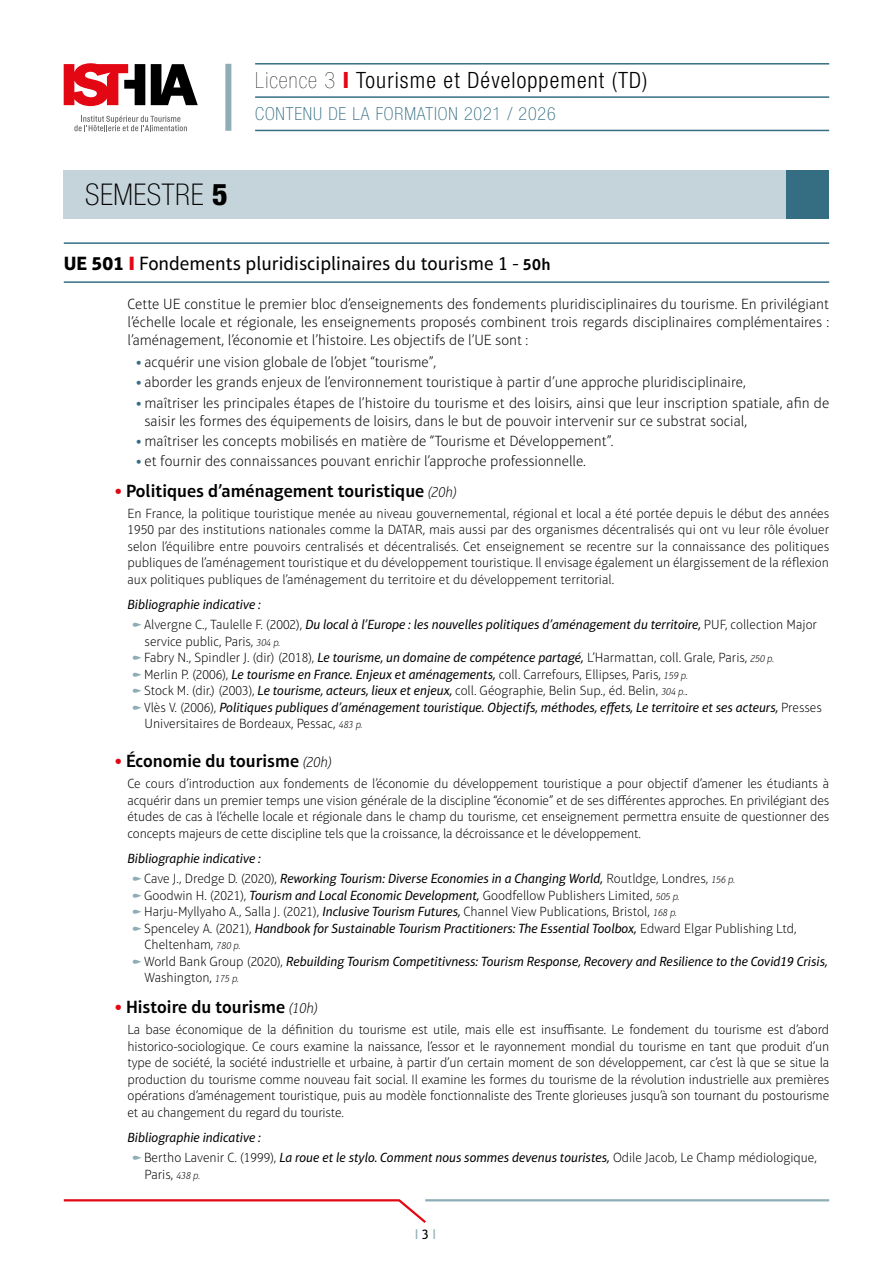
<style>
.page{position:relative;width:893px;height:1263px;background:#fff}
.page>*{position:absolute;margin:0;border:0;box-sizing:border-box;transform-origin:0 0}
.t1{font:100 condensed 30px "Helvetica Neue LT Pro";letter-spacing:.02em;color:#000}
.t2{font:300 condensed 22.5px "Helvetica Neue LT Pro";letter-spacing:.05em;color:#000}
.t3{font:19.5px "Aptifer Sans LT Pro";color:#000}
.t4{font:600 18px "Aptifer Sans LT Pro";color:#000}
.t5{font:100 condensed 18px "Helvetica Neue LT Pro";letter-spacing:.05em;color:#356e83}
.t6{font:100 15px/18px "Aptifer Sans LT Pro";color:#000;text-align:justify}
.t7{font:14.25px "Aptifer Sans LT Pro";color:#8eadb7}
.t8{font:100 13.5px/16.5px "Aptifer Sans LT Pro";color:#000;text-align:justify}
.t9{font:italic 13.5px/16.5px "Aptifer Sans LT Pro";color:#000}
.s1{font-weight:800}
.s2{font-weight:200}
.s3{font-weight:800;color:#e30613}
.s4{font-weight:700}
.s5{font-weight:900;color:#e30613}
.s6{font-weight:600;font-size:16.5px}
.s7{font-weight:900;font-size:13.5px;color:#356e83}
.s8{font-weight:100;font-style:italic;font-size:15px}
.s9{font-weight:100;font-style:normal}
.s10{font-style:italic;font-size:10.5px}
.s11{font-weight:400;font-style:italic}
.s12{font-weight:100;font-size:10.5px}
.s13{color:#000}
</style>
<div class="page">
<div style="left:64px;top:170px;width:765px;height:49px;background:#c5d4da"></div>
<div style="left:787px;top:170px;width:42px;height:49px;background:#356e83"></div>
<svg style="left:63px;top:1199px;width:365px;height:24px"></svg>
<hr style="left:425px;top:1199px;width:404px;height:2px;background:#8eadb7">
<svg style="left:74px;top:116px;width:113px;height:15px"></svg>
<svg style="left:151px;top:64px;width:47px;height:41px"></svg>
<svg style="left:64px;top:63px;width:81px;height:43px"></svg>
<hr style="left:255px;top:63px;width:574px;height:2px;background:#356e83">
<hr style="left:64px;top:242px;width:765px;height:2px;background:#356e83">
<hr style="left:64px;top:281px;width:765px;height:2px;background:#356e83">
<hr style="left:255px;top:96px;width:574px;height:2px;background:#356e83">
<hr style="left:255px;top:130px;width:574px;height:1px;background:#356e83">
<div style="left:225px;top:64px;width:6px;height:67px;background:#8eadb7"></div>
<h1 class="t1" style="left:85px;top:178px;width:144px">SEMESTRE <span class="s1">5</span></h1>
<h2 class="t2" style="left:255px;top:67px;width:394px"><span class="s2">Licence 3</span> <span class="s3">I</span> Tourisme et Développement (TD)</h2>
<h3 class="t5" style="left:255px;top:104px;width:302px">CONTENU DE LA FORMATION 2021 / 2026</h3>
<h3 class="t3" style="left:64px;top:252px;width:488px"><span class="s4">UE 501</span> <span class="s5">I</span> Fondements pluridisciplinaires du tourisme 1 - <span class="s6">50h</span></h3>
<p class="t6" style="left:128px;top:295px;width:703px">Cette UE constitue le premier bloc d’enseignements des fondements pluridisciplinaires du tourisme. En privilégiant l’échelle locale et régionale, les enseignements proposés combinent trois regards disciplinaires complémentaires : l’aménagement, l’économie et l’histoire. Les objectifs de l’UE sont :</p>
<p class="t6" style="left:136px;top:353px;width:302px"><span class="s7">•</span> acquérir une vision globale de l’objet “tourisme”,</p>
<p class="t6" style="left:136px;top:373px;width:611px"><span class="s7">•</span> aborder les grands enjeux de l’environnement touristique à partir d’une approche pluridisciplinaire,</p>
<p class="t6" style="left:145px;top:394px;width:686px;text-indent:-9px"><span class="s7">•</span> maîtriser les principales étapes de l’histoire du tourisme et des loisirs, ainsi que leur inscription spatiale, afin de saisir les formes des équipements de loisirs, dans le but de pouvoir intervenir sur ce substrat social,</p>
<p class="t6" style="left:136px;top:432px;width:479px"><span class="s7">•</span> maîtriser les concepts mobilisés en matière de “Tourisme et Développement”.</p>
<p class="t6" style="left:136px;top:452px;width:451px"><span class="s7">•</span> et fournir des connaissances pouvant enrichir l’approche professionnelle.</p>
<h3 class="t4" style="left:115px;top:480px;width:344px"><span class="s5">•</span> Politiques d’aménagement touristique <span class="s8">(20h)</span></h3>
<p class="t8" style="left:128px;top:505px;width:703px">En France, la politique touristique menée au niveau gouvernemental, régional et local a été portée depuis le début des années 1950 par des institutions nationales comme la DATAR, mais aussi par des organismes décentralisés qui ont vu leur rôle évoluer selon l’équilibre entre pouvoirs centralisés et décentralisés. Cet enseignement se recentre sur la connaissance des politiques publiques de l’aménagement touristique et du développement touristique. Il envisage également un élargissement de la réflexion aux politiques publiques de l’aménagement du territoire et du développement territorial.</p>
<p class="t9" style="left:144px;top:594px;width:674px;line-height:20.7px;text-indent:-17px">Bibliographie indicative :<br><span class="s9">Alvergne C., Taulelle F. (2002),</span> Du local à l’Europe : les nouvelles politiques d’aménagement du territoire, <span class="s9">PUF, collection Major</span></p>
<p class="t8" style="left:144px;top:633px;width:679px;text-align:left">service public, Paris, <span class="s10">304 p.<br></span>Fabry N., Spindler J. (dir) (2018), <span class="s11">Le tourisme, un domaine de compétence partagé,</span> L’Harmattan, coll. Grale, Paris, <span class="s10">250 p.<br></span>Merlin P. (2006), <span class="s11">Le tourisme en France. Enjeux et aménagements,</span> coll. Carrefours, Ellipses, Paris, <span class="s10">159 p.<br></span>Stock M. (dir.) (2003), <span class="s11">Le tourisme, acteurs, lieux et enjeux,</span> coll. Géographie, Belin Sup., éd. Belin, <span class="s10">304 p.</span>.<br>Vlès V. (2006), <span class="s11">Politiques publiques d’aménagement touristique. Objectifs, méthodes, effets, Le territoire et ses acteurs,</span> Presses Universitaires de Bordeaux, Pessac, <span class="s10">483 p.</span></p>
<h3 class="t4" style="left:115px;top:751px;width:219px"><span class="s5">•</span> Économie du tourisme <span class="s8">(20h)</span></h3>
<p class="t8" style="left:128px;top:775px;width:703px">Ce cours d’introduction aux fondements de l’économie du développement touristique a pour objectif d’amener les étudiants à acquérir dans un premier temps une vision générale de la discipline “économie” et de ses différentes approches. En privilégiant des études de cas à l’échelle locale et régionale dans le champ du tourisme, cet enseignement permettra ensuite de questionner des concepts majeurs de cette discipline tels que la croissance, la décroissance et le développement.</p>
<p class="t9" style="left:144px;top:848px;width:593px;line-height:20.7px;text-indent:-17px">Bibliographie indicative :<br><span class="s9">Cave J., Dredge D. (2020),</span> Reworking Tourism: Diverse Economies in a Changing World, <span class="s9">Routldge, Londres,</span> <span class="s12">156 p.</span></p>
<p class="t9" style="left:144px;top:887px;width:685px"><span class="s9">Goodwin H. (2021),</span> Tourism and Local Economic Development, <span class="s9">Goodfellow Publishers Limited,</span> <span class="s12">505 p.<br></span><span class="s9">Harju-Myllyaho A., Salla J. (2021),</span> Inclusive Tourism Futures, <span class="s9">Channel View Publications, Bristol,</span> <span class="s12">168 p.<br></span><span class="s9">Spenceley A. (2021),</span> Handbook for Sustainable Tourism Practitioners: The Essential Toolbox, <span class="s9">Edward Elgar Publishing Ltd, Cheltenham,</span> <span class="s12">780 p.<br></span><span class="s9">World Bank Group (2020),</span> Rebuilding Tourism Competitivness: Tourism Response, Recovery and Resilience to the Covid19 Crisis, <span class="s9">Washington,</span> <span class="s12">175 p.</span></p>
<h3 class="t4" style="left:115px;top:997px;width:205px"><span class="s5">•</span> Histoire du tourisme <span class="s8">(10h)</span></h3>
<p class="t8" style="left:128px;top:1021px;width:703px">La base économique de la définition du tourisme est utile, mais elle est insuffisante. Le fondement du tourisme est d’abord historico-sociologique. Ce cours examine la naissance, l’essor et le rayonnement mondial du tourisme en tant que produit d’un type de société, la société industrielle et urbaine, à partir d’un certain moment de son développement, car c’est là que se situe la production du tourisme comme nouveau fait social. Il examine les formes du tourisme de la révolution industrielle aux premières opérations d’aménagement touristique, puis au modèle fonctionnaliste des Trente glorieuses jusqu’à son tournant du postourisme et au changement du regard du touriste.</p>
<p class="t9" style="left:144px;top:1127px;width:674px;line-height:20.7px;text-indent:-17px">Bibliographie indicative :<br><span class="s9">Bertho Lavenir C. (1999),</span> La roue et le stylo. Comment nous sommes devenus touristes, <span class="s9">Odile Jacob, Le Champ médiologique,</span></p>
<p class="t8" style="left:145px;top:1166px;width:57px">Paris, <span class="s10">438 p.</span></p>
<p class="t7" style="left:415px;top:1226px;width:23px">I <span class="s13">3</span> I</p>
</div>
